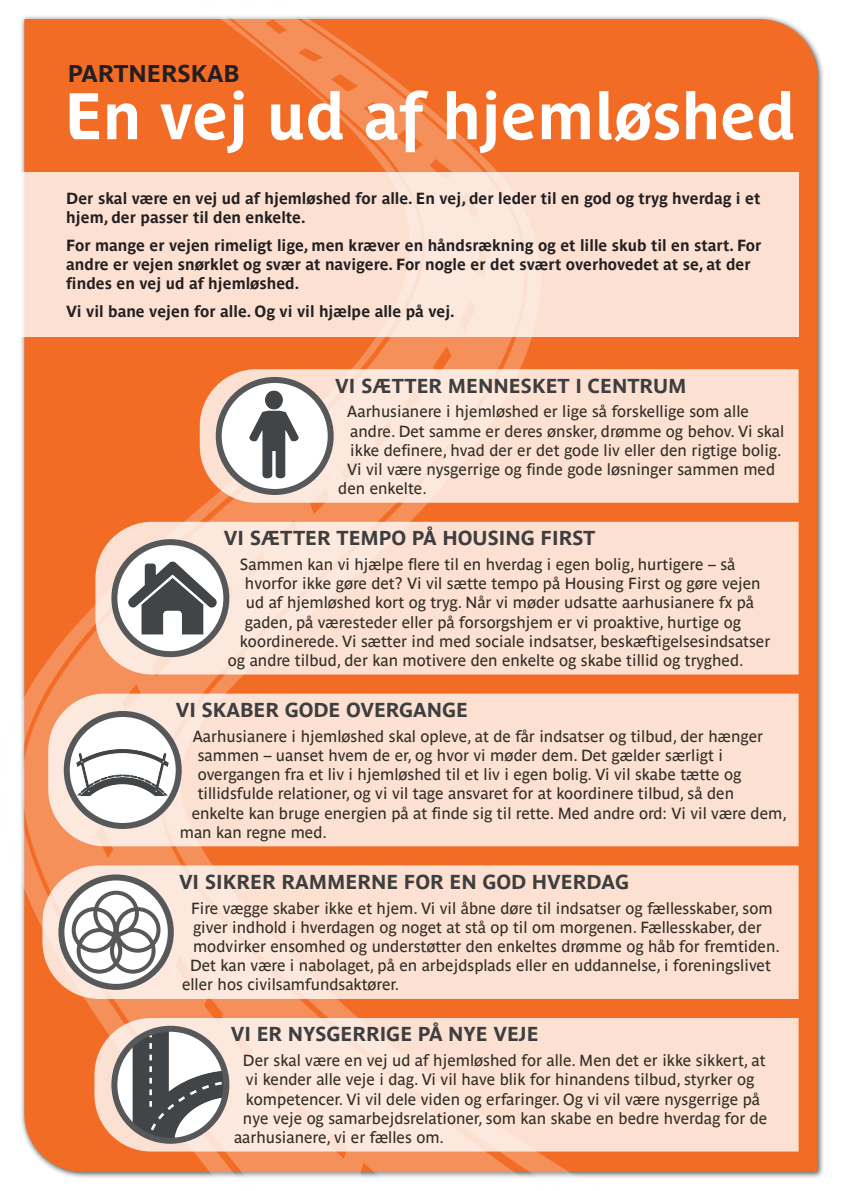
<style>
.page{position:relative;width:842px;height:1191px;background:#fff}
.page>*{position:absolute;margin:0;border:0;box-sizing:border-box;transform-origin:0 0}
.t1{font:700 65px "Parisine Plus Std";color:#fff}
.t2{font:700 24px "Parisine Std";color:#231f20}
.t3{font:700 20px "Parisine Std";color:#3e3e3f}
.t4{font:16px "Parisine Std";color:#342f26}
.t5{font:700 16px/19.2px "Parisine Std";color:#231f20}
</style>
<div class="page">
<img style="left:21px;top:16px;width:802px;height:1162px">
<svg style="left:95px;top:522px;width:704px;height:152px;background:#fbe0d2"></svg>
<svg style="left:114px;top:542px;width:112px;height:112px"></svg>
<img style="left:128px;top:560px;width:90px;height:75px">
<div style="left:111px;top:539px;width:118px;height:118px;border:6px solid #57585a;border-radius:50%"></div>
<svg style="left:42px;top:865px;width:757px;height:134px;background:#fbdfd1"></svg>
<svg style="left:61px;top:877px;width:110px;height:110px"></svg>
<div style="left:58px;top:874px;width:116px;height:116px;border:6px solid #57585a;border-radius:50%"></div>
<div style="left:93px;top:890px;width:46px;height:46px;border:4px solid #57585a;border-radius:50%"></div>
<div style="left:110px;top:928px;width:46px;height:45px;border:4px solid #57585a;border-radius:50%"></div>
<div style="left:77px;top:928px;width:45px;height:45px;border:4px solid #57585a;border-radius:50%"></div>
<div style="left:115px;top:907px;width:45px;height:45px;border:4px solid #57585a;border-radius:50%"></div>
<div style="left:72px;top:907px;width:45px;height:45px;border:4px solid #57585a;border-radius:50%"></div>
<svg style="left:200px;top:369px;width:599px;height:134px;background:#fbdfd1"></svg>
<svg style="left:219px;top:380px;width:112px;height:112px"></svg>
<img style="left:249px;top:380px;width:51px;height:101px">
<div style="left:216px;top:377px;width:118px;height:118px;border:6px solid #57585a;border-radius:50%"></div>
<svg style="left:94px;top:1018px;width:705px;height:133px;background:#fbe1d3"></svg>
<svg style="left:114px;top:1028px;width:112px;height:112px"></svg>
<img style="left:126px;top:1029px;width:100px;height:111px">
<div style="left:111px;top:1025px;width:118px;height:118px;border:6px solid #57585a;border-radius:50%"></div>
<svg style="left:48px;top:693px;width:751px;height:153px;background:#fadfd0"></svg>
<div style="left:0;top:172px;width:799px;height:164px;background:#fce1d3"></div>
<div style="left:67px;top:714px;width:112px;height:112px;background:#fff;border-radius:50%"></div>
<img style="left:71px;top:743px;width:104px;height:54px">
<div style="left:64px;top:711px;width:118px;height:118px;border:6px solid #57585a;border-radius:50%"></div>
<h2 class="t2" style="left:68px;top:60px;width:173px">PARTNERSKAB</h2>
<h1 class="t1" style="left:64px;top:79px;width:733px">En vej ud af hjemløshed</h1>
<p class="t5" style="left:66px;top:188px;width:696px">Der skal være en vej ud af hjemløshed for alle. En vej, der leder til en god og tryg hverdag i et hjem, der passer til den enkelte.</p>
<p class="t5" style="left:66px;top:235px;width:697px">For mange er vejen rimeligt lige, men kræver en håndsrækning og et lille skub til en start. For andre er vejen snørklet og svær at navigere. For nogle er det svært overhovedet at se, at der findes en vej ud af hjemløshed.</p>
<p class="t5" style="left:66px;top:301px;width:390px">Vi vil bane vejen for alle. Og vi vil hjælpe alle på vej.</p>
<p class="t3" style="left:335px;top:374px;width:353px">VI SÆTTER MENNESKET I CENTRUM</p>
<p class="t4" style="left:347px;top:402px;width:403px">Aarhusianere i hjemløshed er lige så forskellige som alle</p>
<p class="t4" style="left:350px;top:422px;width:436px">andre. Det samme er deres ønsker, drømme og behov. Vi skal</p>
<p class="t4" style="left:350px;top:441px;width:433px">ikke definere, hvad der er det gode liv eller den rigtige bolig.</p>
<p class="t4" style="left:347px;top:460px;width:429px">Vi vil være nysgerrige og finde gode løsninger sammen med</p>
<p class="t4" style="left:338px;top:479px;width:90px">den enkelte.</p>
<p class="t3" style="left:224px;top:526px;width:373px">VI SÆTTER TEMPO PÅ HOUSING FIRST</p>
<p class="t4" style="left:240px;top:555px;width:497px">Sammen kan vi hjælpe flere til en hverdag i egen bolig, hurtigere – så</p>
<p class="t4" style="left:245px;top:574px;width:517px">hvorfor ikke gøre det? Vi vil sætte tempo på Housing First og gøre vejen</p>
<p class="t4" style="left:246px;top:593px;width:510px">ud af hjemløshed kort og tryg. Når vi møder udsatte aarhusianere fx på</p>
<p class="t4" style="left:245px;top:613px;width:497px">gaden, på væresteder eller på forsorgshjem er vi proaktive, hurtige og</p>
<p class="t4" style="left:240px;top:632px;width:532px">koordinerede. Vi sætter ind med sociale indsatser, beskæftigelsesindsatser</p>
<p class="t4" style="left:228px;top:651px;width:517px">og andre tilbud, der kan motivere den enkelte og skabe tillid og tryghed.</p>
<p class="t3" style="left:176px;top:698px;width:294px">VI SKABER GODE OVERGANGE</p>
<p class="t4" style="left:193px;top:727px;width:572px">Aarhusianere i hjemløshed skal opleve, at de får indsatser og tilbud, der hænger</p>
<p class="t4" style="left:198px;top:746px;width:527px">sammen – uanset hvem de er, og hvor vi møder dem. Det gælder særligt i</p>
<p class="t4" style="left:198px;top:765px;width:545px">overgangen fra et liv i hjemløshed til et liv i egen bolig. Vi vil skabe tætte og</p>
<p class="t4" style="left:198px;top:784px;width:538px">tillidsfulde relationer, og vi vil tage ansvaret for at koordinere tilbud, så den</p>
<p class="t4" style="left:192px;top:803px;width:597px">enkelte kan bruge energien på at finde sig til rette. Med andre ord: Vi vil være dem,</p>
<p class="t4" style="left:180px;top:823px;width:149px">man kan regne med.</p>
<p class="t3" style="left:179px;top:870px;width:452px">VI SIKRER RAMMERNE FOR EN GOD HVERDAG</p>
<p class="t4" style="left:191px;top:898px;width:583px">Fire vægge skaber ikke et hjem. Vi vil åbne døre til indsatser og fællesskaber, som</p>
<p class="t4" style="left:193px;top:918px;width:570px">giver indhold i hverdagen og noget at stå op til om morgenen. Fællesskaber, der</p>
<p class="t4" style="left:193px;top:937px;width:588px">modvirker ensomhed og understøtter den enkeltes drømme og håb for fremtiden.</p>
<p class="t4" style="left:190px;top:956px;width:582px">Det kan være i nabolaget, på en arbejdsplads eller en uddannelse, i foreningslivet</p>
<p class="t4" style="left:182px;top:975px;width:219px">eller hos civilsamfundsaktører.</p>
<p class="t3" style="left:231px;top:1022px;width:309px">VI ER NYSGERRIGE PÅ NYE VEJE</p>
<p class="t4" style="left:243px;top:1051px;width:524px">Der skal være en vej ud af hjemløshed for alle. Men det er ikke sikkert, at</p>
<p class="t4" style="left:246px;top:1070px;width:510px">vi kender alle veje i dag. Vi vil have blik for hinandens tilbud, styrker og</p>
<p class="t4" style="left:246px;top:1089px;width:516px">kompetencer. Vi vil dele viden og erfaringer. Og vi vil være nysgerrige på</p>
<p class="t4" style="left:243px;top:1109px;width:526px">nye veje og samarbejdsrelationer, som kan skabe en bedre hverdag for de</p>
<p class="t4" style="left:234px;top:1128px;width:212px">aarhusianere, vi er fælles om.</p>
</div>
